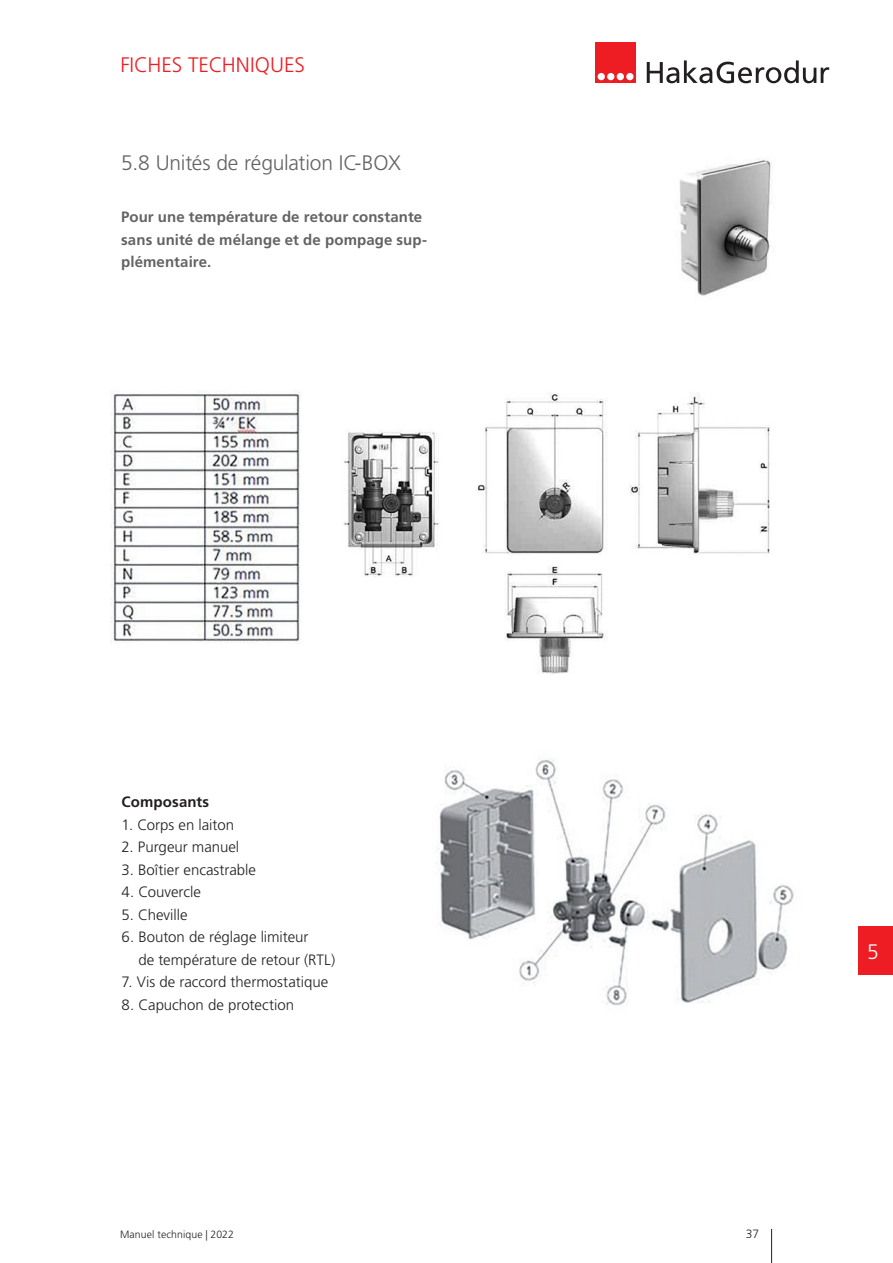
<style>
.page{position:relative;width:893px;height:1263px;background:#fff}
.page>*{position:absolute;margin:0;border:0;box-sizing:border-box;transform-origin:0 0}
.t1{font:300 21px "Frutiger LT Std";letter-spacing:-.01em;color:#636366}
.t2{font:300 21px "Frutiger LT Std";color:#ee1d23}
.t3{font:300 21px "Frutiger LT Std";color:#fff}
.t4{font:300 15px/22.5px "Frutiger LT Std";color:#231f20}
.t5{font:700 15px/22.5px "Frutiger LT Std";letter-spacing:.005em;color:#636366}
.t6{font:700 15px "Frutiger LT Std";letter-spacing:.005em;color:#231f20}
.t7{font:300 12px "Frutiger LT Std";color:#231f20}
.t8{font:300 10.5px "Frutiger LT Std";letter-spacing:.01em;color:#231f20}
</style>
<div class="page">
<hr style="left:771px;top:1229px;width:1px;height:34px;background:#231f20">
<div style="left:858px;top:927px;width:35px;height:48px;background:#ee1d23"></div>
<img style="left:111px;top:390px;width:190px;height:252px">
<img style="left:679px;top:158px;width:92px;height:138px">
<img style="left:343px;top:393px;width:427px;height:281px">
<img style="left:437px;top:758px;width:357px;height:248px">
<div style="left:595px;top:43px;width:41px;height:40px;background:#ee1d23"></div>
<div style="left:626px;top:73px;width:8px;height:7px;background:#fff;border-radius:50%"></div>
<div style="left:598px;top:73px;width:7px;height:7px;background:#fff;border-radius:50%"></div>
<div style="left:607px;top:73px;width:7px;height:7px;background:#fff;border-radius:50%"></div>
<div style="left:617px;top:73px;width:7px;height:7px;background:#fff;border-radius:50%"></div>
<svg style="left:647px;top:60px;width:182px;height:23px"></svg>
<h1 class="t2" style="left:120px;top:53px;width:186px">FICHES TECHNIQUES</h1>
<h1 class="t1" style="left:121px;top:150px;width:281px">5.8 Unités de régulation IC-BOX</h1>
<p class="t5" style="left:121px;top:206px;width:308px">Pour une température de retour constante sans unité de mélange et de pompage sup&shy;plémentaire.</p>
<p class="t6" style="left:122px;top:793px;width:89px">Composants</p>
<p class="t4" style="left:122px;top:813px;width:114px">1. Corps en laiton</p>
<p class="t4" style="left:122px;top:836px;width:119px">2. Purgeur manuel</p>
<p class="t4" style="left:122px;top:858px;width:136px">3. Boîtier encastrable</p>
<p class="t4" style="left:122px;top:881px;width:81px">4. Couvercle</p>
<p class="t4" style="left:122px;top:903px;width:67px">5. Cheville</p>
<p class="t4" style="left:138px;top:926px;width:198px;text-indent:-17px">6. Bouton de réglage limiteur<br>de température de retour (RTL)</p>
<p class="t4" style="left:122px;top:971px;width:208px">7. Vis de raccord thermostatique</p>
<p class="t4" style="left:122px;top:993px;width:174px">8. Capuchon de protection</p>
<p class="t8" style="left:120px;top:1229px;width:115px">Manuel technique | 2022</p>
<p class="t7" style="left:746px;top:1227px;width:15px">37</p>
<h1 class="t3" style="left:867px;top:939px;width:13px">5</h1>
</div>
